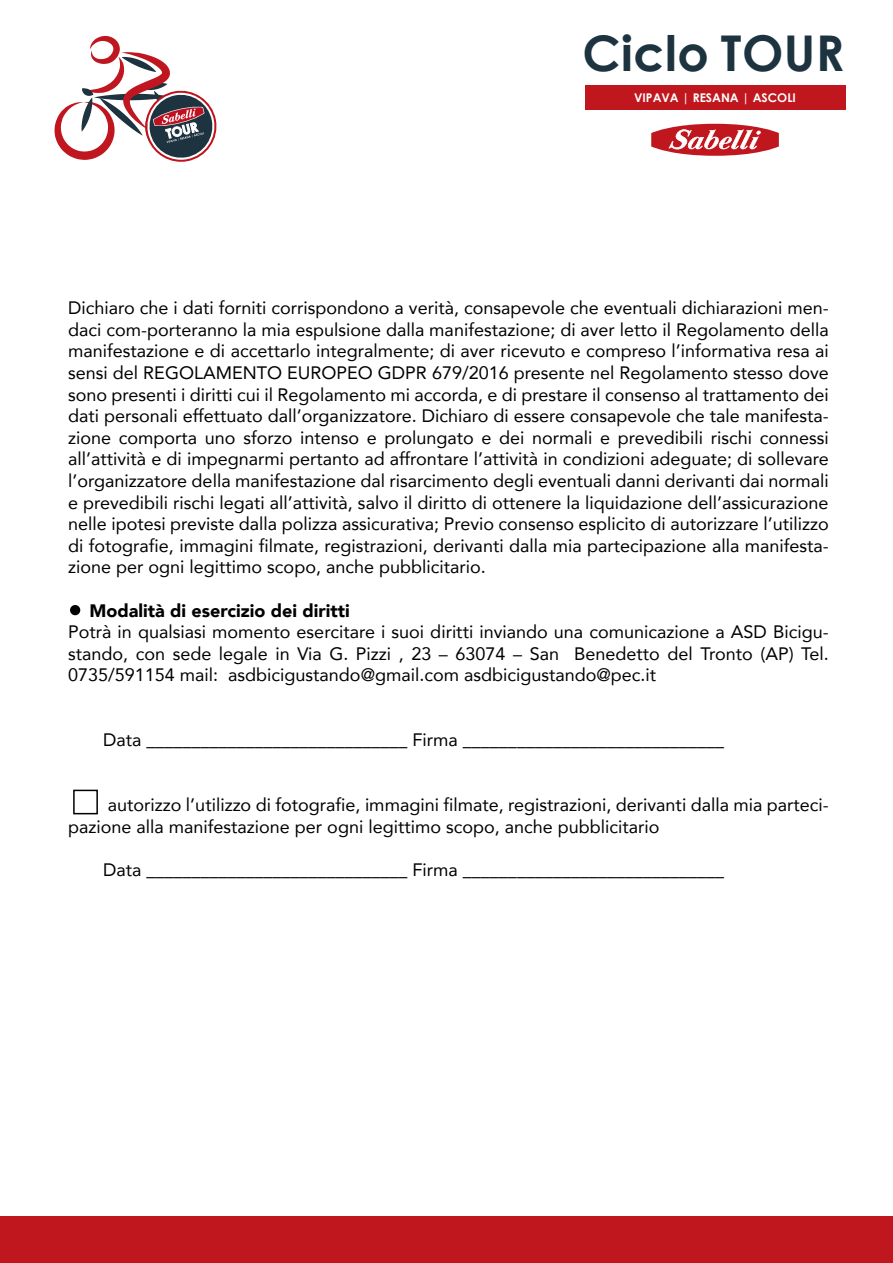
<style>
.page{position:relative;width:893px;height:1263px;background:#fff}
.page>*{position:absolute;margin:0;border:0;box-sizing:border-box;transform-origin:0 0}
.t1{font:700 49.05px "Century Gothic";letter-spacing:.01em;color:#1d3340}
.t2{font:18px/21.6px "Avenir";color:#000;text-align:justify}
.t3{font:900 18px "Avenir";color:#000}
.t4{font:700 12px "Century Gothic";color:#fff}
.s1{font-size:49.35px}
</style>
<div class="page">
<div style="left:0;top:1216px;width:893px;height:47px;background:#c0161d"></div>
<svg style="left:54px;top:36px;width:163px;height:126px"></svg>
<svg style="left:651px;top:123px;width:128px;height:33px"></svg>
<div style="left:585px;top:85px;width:260px;height:24px;background:#c0161d"></div>
<div style="left:73px;top:790px;width:25px;height:24px;border:2px solid #000"></div>
<div style="left:71px;top:606px;width:9px;height:8px;background:#000;border-radius:50%"></div>
<div style="left:70px;top:605px;width:10px;height:10px;border:2px solid #000;border-radius:50%"></div>
<h1 class="t1" style="left:582px;top:23px;width:263px">Ciclo <span class="s1">TOUR</span></h1>
<p class="t4" style="left:634px;top:90px;width:163px">VIPAVA | RESANA | ASCOLI</p>
<p class="t2" style="left:68px;top:297px;width:762px">Dichiaro che i dati forniti corrispondono a verità, consapevole che eventuali dichiarazioni men&shy;daci com-porteranno la mia espulsione dalla manifestazione; di aver letto il Regolamento della manifestazione e di accettarlo integralmente; di aver ricevuto e compreso l’informativa resa ai sensi del REGOLAMENTO EUROPEO GDPR 679/2016 presente nel Regolamento stesso dove sono presenti i diritti cui il Regolamento mi accorda, e di prestare il consenso al trattamento dei dati personali effettuato dall’organizzatore. Dichiaro di essere consapevole che tale manifesta&shy;zione comporta uno sforzo intenso e prolungato e dei normali e prevedibili rischi connessi all’attività e di impegnarmi pertanto ad affrontare l’attività in condizioni adeguate; di sollevare l’organizzatore della manifestazione dal risarcimento degli eventuali danni derivanti dai normali e prevedibili rischi legati all’attività, salvo il diritto di ottenere la liquidazione dell’assicurazione nelle ipotesi previste dalla polizza assicurativa; Previo consenso esplicito di autorizzare l’utilizzo di fotografie, immagini filmate, registrazioni, derivanti dalla mia partecipazione alla manifesta&shy;zione per ogni legittimo scopo, anche pubblicitario.</p>
<p class="t3" style="left:89px;top:595px;width:262px">Modalità di esercizio dei diritti</p>
<p class="t2" style="left:68px;top:621px;width:762px">Potrà in qualsiasi momento esercitare i suoi diritti inviando una comunicazione a ASD Bicigu&shy;stando, con sede legale in Via G. Pizzi , 23 – 63074 – San Benedetto del Tronto (AP) Tel.<br>0735/591154 mail: asdbicigustando@gmail.com asdbicigustando@pec.it</p>
<p class="t2" style="left:103px;top:729px;width:622px">Data _____________________________ Firma _____________________________</p>
<p class="t2" style="left:68px;top:793px;width:762px;text-indent:40px">autorizzo l’utilizzo di fotografie, immagini filmate, registrazioni, derivanti dalla mia parteci&shy;pazione alla manifestazione per ogni legittimo scopo, anche pubblicitario</p>
<p class="t2" style="left:103px;top:858px;width:622px">Data _____________________________ Firma _____________________________</p>
</div>
